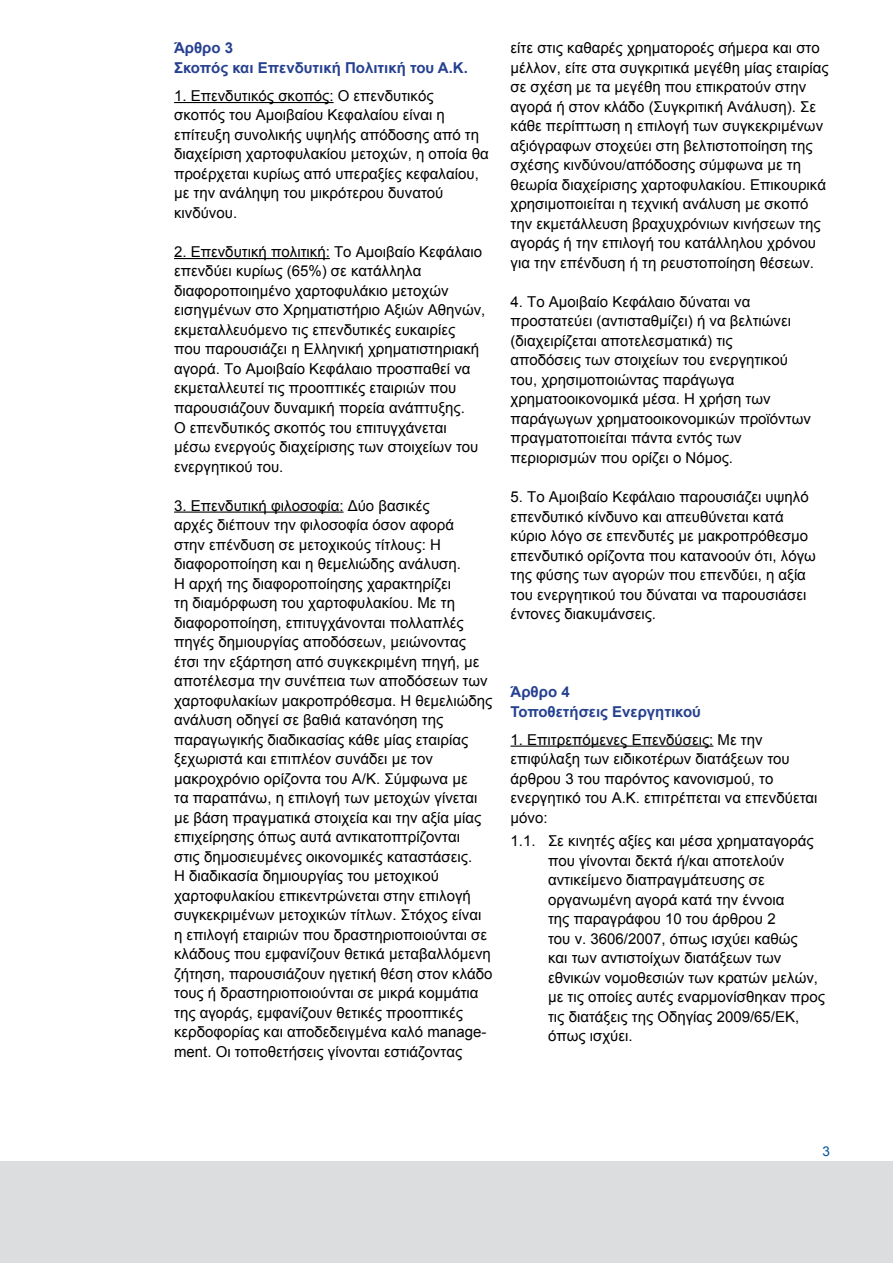
<style>
.page{position:relative;width:893px;height:1263px;background:#fff}
.page>*{position:absolute;margin:0;border:0;box-sizing:border-box;transform-origin:0 0}
.t1{font:15px/19.5px "Arial";color:#000}
.t2{font:700 15px/19.5px "Arial";color:#25408f}
.t3{font:13.5px "Arial";color:#00529c}
</style>
<div class="page">
<hr style="left:174px;top:102px;width:160px;height:1px;background:#000">
<hr style="left:174px;top:258px;width:156px;height:1px;background:#000">
<hr style="left:174px;top:511px;width:170px;height:2px;background:#000">
<hr style="left:510px;top:745px;width:203px;height:2px;background:#000">
<div style="left:0;top:1161px;width:893px;height:102px;background:#dcddde"></div>
<p class="t2" style="left:174px;top:39px;width:295px">Άρθρο 3<br>Σκοπός και Επενδυτική Πολιτική του Α.Κ.</p>
<p class="t1" style="left:174px;top:86px;width:316px">1. Επενδυτικός σκοπός: Ο επενδυτικός<br>σκοπός του Αμοιβαίου Κεφαλαίου είναι η επίτευξη συνολικής υψηλής απόδοσης από τη διαχείριση χαρτοφυλακίου μετοχών, η οποία θα προέρχεται κυρίως από υπεραξίες κεφαλαίου, με την ανάληψη του μικρότερου δυνατού κινδύνου.</p>
<p class="t1" style="left:174px;top:242px;width:313px">2. Επενδυτική πολιτική: Το Αμοιβαίο Κεφάλαιο επενδύει κυρίως (65%) σε κατάλληλα διαφοροποιημένο χαρτοφυλάκιο μετοχών εισηγμένων στο Χρηματιστήριο Αξιών Αθηνών, εκμεταλλευόμενο τις επενδυτικές ευκαιρίες που παρουσιάζει η Ελληνική χρηματιστηριακή αγορά. Το Αμοιβαίο Κεφάλαιο προσπαθεί να εκμεταλλευτεί τις προοπτικές εταιριών που παρουσιάζουν δυναμική πορεία ανάπτυξης.<br>Ο επενδυτικός σκοπός του επιτυγχάνεται μέσω ενεργούς διαχείρισης των στοιχείων του ενεργητικού του.</p>
<p class="t1" style="left:174px;top:496px;width:320px">3. Επενδυτική φιλοσοφία: Δύο βασικές<br>αρχές διέπουν την φιλοσοφία όσον αφορά<br>στην επένδυση σε μετοχικούς τίτλους: Η διαφοροποίηση και η θεμελιώδης ανάλυση.<br>Η αρχή της διαφοροποίησης χαρακτηρίζει<br>τη διαμόρφωση του χαρτοφυλακίου. Με τη διαφοροποίηση, επιτυγχάνονται πολλαπλές πηγές δημιουργίας αποδόσεων, μειώνοντας έτσι την εξάρτηση από συγκεκριμένη πηγή, με αποτέλεσμα την συνέπεια των αποδόσεων των χαρτοφυλακίων μακροπρόθεσμα. Η θεμελιώδης ανάλυση οδηγεί σε βαθιά κατανόηση της παραγωγικής διαδικασίας κάθε μίας εταιρίας ξεχωριστά και επιπλέον συνάδει με τον μακροχρόνιο ορίζοντα του Α/Κ. Σύμφωνα με<br>τα παραπάνω, η επιλογή των μετοχών γίνεται με βάση πραγματικά στοιχεία και την αξία μίας επιχείρησης όπως αυτά αντικατοπτρίζονται<br>στις δημοσιευμένες οικονομικές καταστάσεις.<br>Η διαδικασία δημιουργίας του μετοχικού χαρτοφυλακίου επικεντρώνεται στην επιλογή συγκεκριμένων μετοχικών τίτλων. Στόχος είναι η επιλογή εταιριών που δραστηριοποιούνται σε κλάδους που εμφανίζουν θετικά μεταβαλλόμενη ζήτηση, παρουσιάζουν ηγετική θέση στον κλάδο τους ή δραστηριοποιούνται σε μικρά κομμάτια της αγοράς, εμφανίζουν θετικές προοπτικές κερδοφορίας και αποδεδειγμένα καλό manage&shy;ment. Οι τοποθετήσεις γίνονται εστιάζοντας</p>
<p class="t1" style="left:510px;top:39px;width:320px">είτε στις καθαρές χρηματοροές σήμερα και στο μέλλον, είτε στα συγκριτικά μεγέθη μίας εταιρίας σε σχέση με τα μεγέθη που επικρατούν στην αγορά ή στον κλάδο (Συγκριτική Ανάλυση). Σε κάθε περίπτωση η επιλογή των συγκεκριμένων αξιόγραφων στοχεύει στη βελτιστοποίηση της σχέσης κινδύνου/απόδοσης σύμφωνα με τη θεωρία διαχείρισης χαρτοφυλακίου. Επικουρικά χρησιμοποιείται η τεχνική ανάλυση με σκοπό την εκμετάλλευση βραχυχρόνιων κινήσεων της αγοράς ή την επιλογή του κατάλληλου χρόνου για την επένδυση ή τη ρευστοποίηση θέσεων.</p>
<p class="t1" style="left:510px;top:292px;width:302px">4. Το Αμοιβαίο Κεφάλαιο δύναται να προστατεύει (αντισταθμίζει) ή να βελτιώνει (διαχειρίζεται αποτελεσματικά) τις<br>αποδόσεις των στοιχείων του ενεργητικού του, χρησιμοποιώντας παράγωγα χρηματοοικονομικά μέσα. Η χρήση των παράγωγων χρηματοοικονομικών προϊόντων πραγματοποιείται πάντα εντός των περιορισμών που ορίζει ο Νόμος.</p>
<p class="t1" style="left:510px;top:487px;width:307px">5. Το Αμοιβαίο Κεφάλαιο παρουσιάζει υψηλό επενδυτικό κίνδυνο και απευθύνεται κατά κύριο λόγο σε επενδυτές με μακροπρόθεσμο επενδυτικό ορίζοντα που κατανοούν ότι, λόγω της φύσης των αγορών που επενδύει, η αξία του ενεργητικού του δύναται να παρουσιάσει έντονες διακυμάνσεις.</p>
<p class="t2" style="left:510px;top:682px;width:192px">Άρθρο 4<br>Τοποθετήσεις Ενεργητικού</p>
<p class="t1" style="left:510px;top:730px;width:309px">1. Επιτρεπόμενες Επενδύσεις: Με την επιφύλαξη των ειδικοτέρων διατάξεων του άρθρου 3 του παρόντος κανονισμού, το ενεργητικό του Α.Κ. επιτρέπεται να επενδύεται μόνο:</p>
<p class="t1" style="left:548px;top:831px;width:278px;text-indent:-38px">1.1. Σε κινητές αξίες και μέσα χρηματαγοράς που γίνονται δεκτά ή/και αποτελούν αντικείμενο διαπραγμάτευσης σε οργανωμένη αγορά κατά την έννοια<br>της παραγράφου 10 του άρθρου 2<br>του ν. 3606/2007, όπως ισχύει καθώς<br>και των αντιστοίχων διατάξεων των εθνικών νομοθεσιών των κρατών μελών, με τις οποίες αυτές εναρμονίσθηκαν προς τις διατάξεις της Οδηγίας 2009/65/ΕΚ, όπως ισχύει.</p>
<p class="t3" style="left:822px;top:1143px;width:9px">3</p>
</div>
